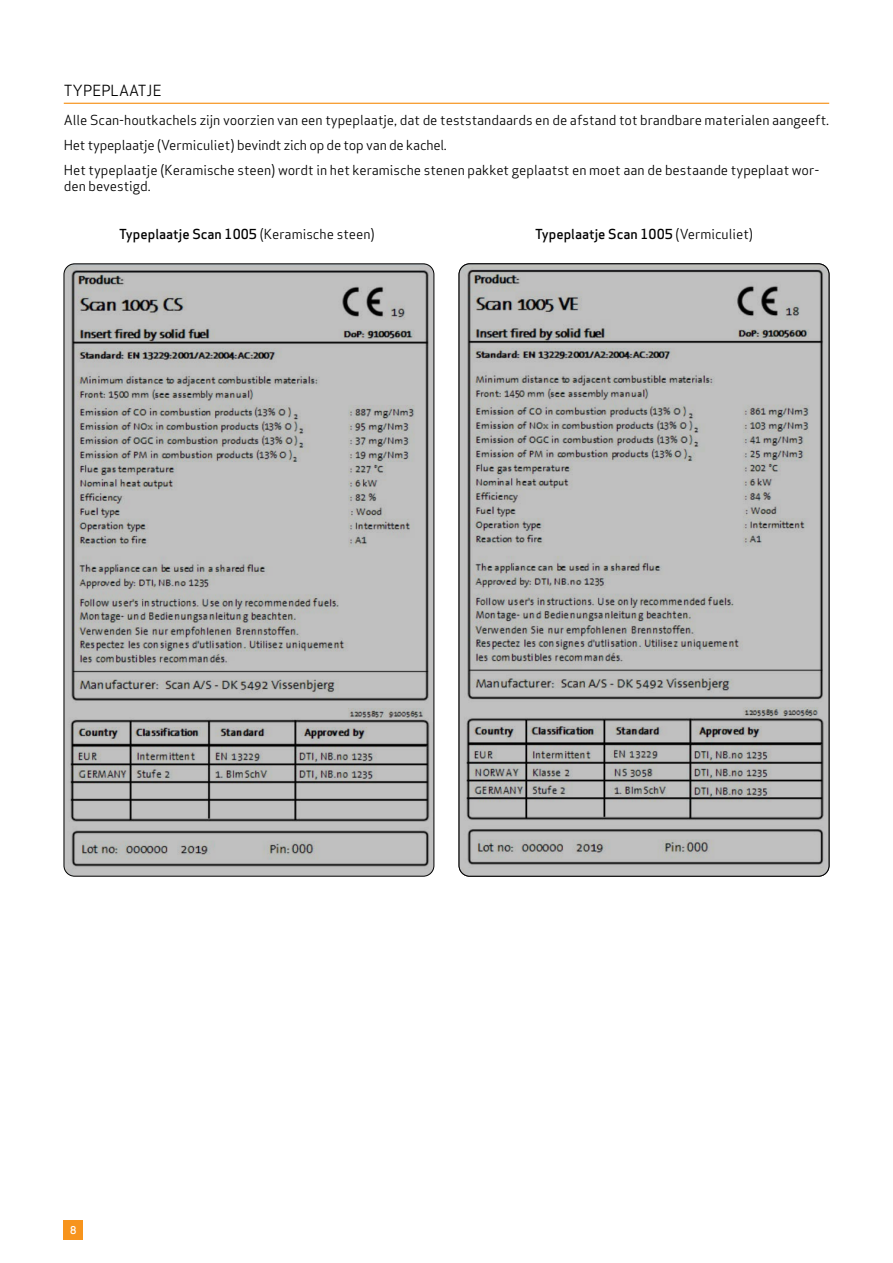
<style>
.page{position:relative;width:893px;height:1263px;background:#fff}
.page>*{position:absolute;margin:0;border:0;box-sizing:border-box;transform-origin:0 0}
.t1{font:15px "Apex Sans";color:#000}
.t2{font:13.5px/24.8px "Apex Sans";color:#000}
.t3{font:500 13.5px "Apex Sans";color:#000}
.t4{font:500 10.5px "Apex Sans";color:#fff}
.s1{font-weight:400}
</style>
<div class="page">
<svg style="left:64px;top:264px;width:370px;height:612px;background:#abacab"></svg>
<svg style="left:459px;top:264px;width:370px;height:612px;background:#ababab"></svg>
<div style="left:64px;top:1220px;width:19px;height:20px;background:#f7941d"></div>
<hr style="left:64px;top:103px;width:765px;height:1px;background:#f7941d">
<p class="t1" style="left:64px;top:79px;width:99px">TYPEPLAATJE</p>
<p class="t2" style="left:64px;top:107px;width:767px">Alle Scan-houtkachels zijn voorzien van een typeplaatje, dat de teststandaards en de afstand tot brandbare materialen aangeeft.<br>Het typeplaatje (Vermiculiet) bevindt zich op de top van de kachel.<br>Het typeplaatje (Keramische steen) wordt in het keramische stenen pakket geplaatst en moet aan de bestaande typeplaat wor-</p>
<p class="t2" style="left:64px;top:172px;width:88px">den bevestigd.</p>
<p class="t3" style="left:119px;top:222px;width:257px">Typeplaatje Scan 1005 <span class="s1">(Keramische steen)</span></p>
<p class="t3" style="left:535px;top:222px;width:219px">Typeplaatje Scan 1005 <span class="s1">(Vermiculiet)</span></p>
<p class="t4" style="left:70px;top:1221px;width:8px">8</p>
</div>
